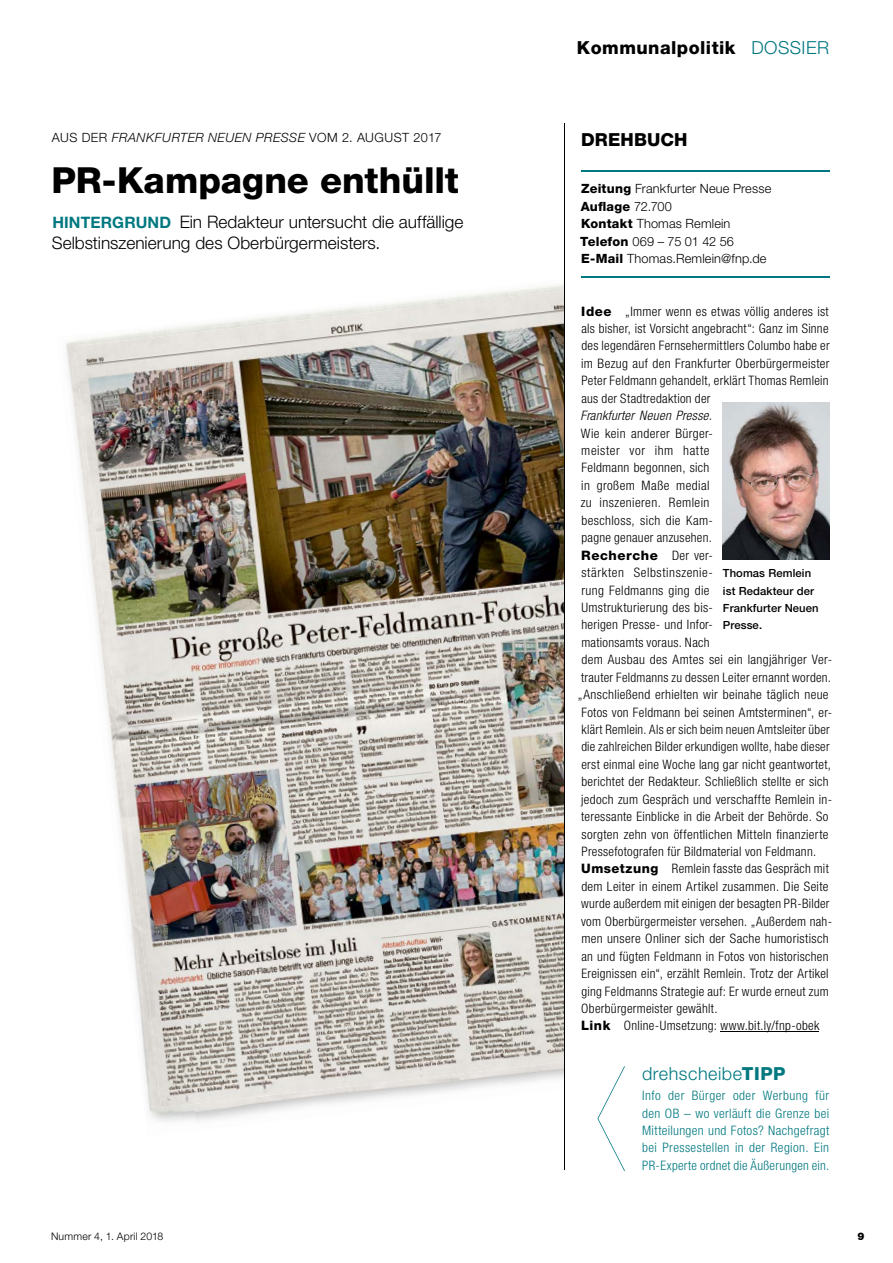
<style>
.page{position:relative;width:893px;height:1263px;background:#fff}
.page>*{position:absolute;margin:0;border:0;box-sizing:border-box;transform-origin:0 0}
.t1{font:800 36px "Helvetica Neue LT Std";letter-spacing:-.005em;color:#000}
.t2{font:800 18px "Helvetica Neue LT Std";letter-spacing:.025em;color:#000}
.t3{font:300 18px "Helvetica Neue LT Std";letter-spacing:.03em;color:#007880}
.t4{font:800 18px "Helvetica Neue LT Std";letter-spacing:.005em;color:#000}
.t5{font:300 17.25px/21px "Helvetica Neue LT Std";color:#000}
.t6{font:300 condensed 13.05px/17.4px "Helvetica Neue LT Std";letter-spacing:.025em;color:#000;text-align:justify}
.t7{font:300 condensed 13.05px/17.4px "Helvetica Neue LT Std";letter-spacing:.025em;color:#007880;text-align:justify}
.t8{font:italic 300 condensed 13.05px "Helvetica Neue LT Std";letter-spacing:.025em;color:#000}
.t9{font:300 12.75px/17.4px "Helvetica Neue LT Std";letter-spacing:.015em;color:#000}
.t10{font:italic 300 12.75px "Helvetica Neue LT Std";letter-spacing:.035em;color:#000}
.t11{font:500 11.25px/17.4px "Helvetica Neue LT Std";letter-spacing:.01em;color:#000}
.t12{font:300 10.5px "Helvetica Neue LT Std";letter-spacing:.02em;color:#000}
.t13{font:900 10.5px "Helvetica Neue LT Std";color:#000}
.s1{font-style:normal}
.s2{font-weight:700;font-size:15.75px;color:#007880}
.s3{font-weight:300;color:#007880}
.s4{font-weight:800}
.s5{font-weight:800;font-stretch:normal}
</style>
<div class="page">
<img style="left:66px;top:284px;width:498px;height:104px">
<img style="left:71px;top:388px;width:123px;height:734px">
<img style="left:74px;top:307px;width:343px;height:395px">
<img style="left:417px;top:290px;width:147px;height:779px">
<img style="left:115px;top:662px;width:384px;height:396px">
<img style="left:155px;top:1018px;width:350px;height:90px">
<hr style="left:581px;top:170px;width:248px;height:1px;background:#007880">
<hr style="left:581px;top:276px;width:248px;height:1px;background:#007880">
<hr style="left:720px;top:1031px;width:99px;height:1px;background:#000">
<img style="left:723px;top:403px;width:106px;height:157px">
<hr style="left:564px;top:124px;width:1px;height:1046px;background:#000">
<svg style="left:597px;top:1066px;width:28px;height:105px"></svg>
<p class="t10" style="left:52px;top:130px;width:391px"><span class="s1">AUS DER</span> FRANKFURTER NEUEN PRESSE <span class="s1">VOM 2. AUGUST 2017</span></p>
<h1 class="t1" style="left:52px;top:159px;width:409px">PR-Kampagne enthüllt</h1>
<h3 class="t5" style="left:52px;top:211px;width:413px"><span class="s2">HINTERGRUND</span> Ein Redakteur untersucht die auffällige<br>Selbstinszenierung des Oberbürgermeisters.</h3>
<h2 class="t2" style="left:577px;top:37px;width:254px">Kommunalpolitik <span class="s3">DOSSIER</span></h2>
<h2 class="t4" style="left:581px;top:128px;width:108px">DREHBUCH</h2>
<p class="t9" style="left:580px;top:180px;width:192px"><span class="s4">Zeitung</span> Frankfurter Neue Presse<br><span class="s4">Auflage</span> 72.700<br><span class="s4">Kontakt</span> Thomas Remlein<br><span class="s4">Telefon</span> 069 – 75 01 42 56<br><span class="s4">E-Mail</span> Thomas.Remlein@fnp.de</p>
<p class="t6" style="left:581px;top:302px;width:250px"><span class="s5">Idee</span> „Immer wenn es etwas völlig anderes ist als bisher, ist Vorsicht angebracht“: Ganz im Sinne des legendären Fernsehermittlers Columbo habe er im Bezug auf den Frankfurter Oberbürgermeister Peter Feldmann gehandelt, erklärt Thomas Remlein aus der Stadtredaktion der</p>
<p class="t8" style="left:580px;top:408px;width:133px">Frankfurter Neuen Presse.</p>
<p class="t6" style="left:578px;top:424px;width:256px;text-align:left">Wie kein anderer Bürger-<br>meister vor ihm hatte<br>Feldmann begonnen, sich<br>in großem Maße medial<br>zu inszenieren. Remlein<br>beschloss, sich die Kam-<br>pagne genauer anzusehen.<br><span class="s5">Recherche</span> Der ver-<br>stärkten Selbstinszenie-<br>rung Feldmanns ging die<br>Umstrukturierung des bis-<br>herigen Presse- und Infor-<br>mationsamts voraus. Nach<br>dem Ausbau des Amtes sei ein langjähriger Ver&shy;trauter Feldmanns zu dessen Leiter ernannt worden. „Anschließend erhielten wir beinahe täglich neue Fotos von Feldmann bei seinen Amtsterminen“, er&shy;klärt Remlein. Als er sich beim neuen Amtsleiter über die zahlreichen Bilder erkundigen wollte, habe dieser erst einmal eine Woche lang gar nicht geantwortet, berichtet der Redakteur. Schließlich stellte er sich jedoch zum Gespräch und verschaffte Remlein in&shy;teressante Einblicke in die Arbeit der Behörde. So sorgten zehn von öffentlichen Mitteln finanzierte Pressefotografen für Bildmaterial von Feldmann.<br><span class="s5">Umsetzung</span> Remlein fasste das Gespräch mit dem Leiter in einem Artikel zusammen. Die Seite wurde außerdem mit einigen der besagten PR-Bilder vom Oberbürgermeister versehen. „Außerdem nah&shy;men unsere Onliner sich der Sache humoristisch an und fügten Feldmann in Fotos von historischen Ereignissen ein“, erzählt Remlein. Trotz der Artikel ging Feldmanns Strategie auf: Er wurde erneut zum Oberbürgermeister gewählt.<br><span class="s5">Link</span> Online-Umsetzung: www.bit.ly/fnp-obek</p>
<p class="t11" style="left:723px;top:564px;width:97px">Thomas Remlein ist Redakteur der<br>Frankfurter Neuen<br>Presse.</p>
<h2 class="t3" style="left:642px;top:1062px;width:145px">drehscheibe<span class="s4">TIPP</span></h2>
<p class="t7" style="left:642px;top:1087px;width:189px">Info der Bürger oder Werbung für den OB – wo verläuft die Grenze bei Mitteilungen und Fotos? Nachgefragt bei Pressestellen in der Region. Ein PR-Experte ordnet die Äußerungen ein.</p>
<p class="t12" style="left:51px;top:1229px;width:114px">Nummer 4, 1. April 2018</p>
<p class="t13" style="left:858px;top:1230px;width:9px">9</p>
</div>
